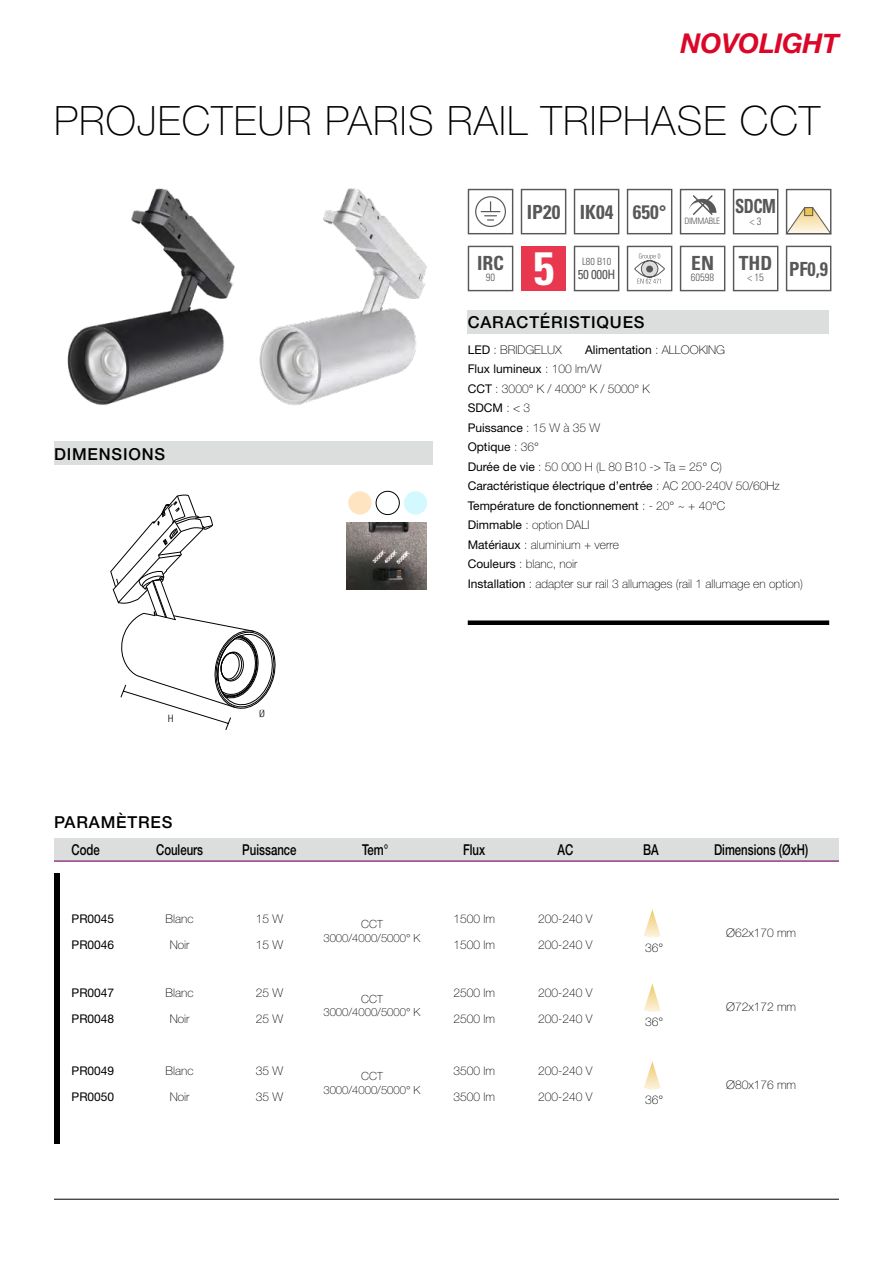
<style>
.page{position:relative;width:893px;height:1263px;background:#fff}
.page>*{position:absolute;margin:0;border:0;box-sizing:border-box;transform-origin:0 0}
.t1{font:700 condensed 46.8px "Univers LT Std";color:#fff}
.t2{font:100 40.5px "Helvetica Neue LT Std";letter-spacing:.03em;color:#000}
.t3{font:italic 700 27.15px "Helvetica Neue";letter-spacing:-.01em;color:#db0729}
.t4{font:700 condensed 19.5px "Univers LT Std";color:#595757}
.t5{font:700 condensed 19.5px "Univers LT Std";color:#595757;scale:.95 1}
.t6{font:700 condensed 19.5px "Univers LT Std";color:#595757;scale:.85 1}
.t7{font:500 16.5px "Helvetica Neue LT Std";letter-spacing:.05em;color:#000}
.t8{font:500 15px "Helvetica Neue LT Std";color:#000;scale:.76 1}
.t9{font:condensed 12.9px "Univers LT Std";letter-spacing:-.025em;color:#595757}
.t10{font:100 12px "Helvetica Neue LT Std";color:#000}
.t11{font:12px "Helvetica Neue LT Std";color:#000}
.t12{font:100 11.25px "Helvetica Neue LT Std";color:#000}
.t13{font:300 condensed 10.5px "Univers LT Std";color:#595757}
.t14{font:300 condensed 10.5px "Univers LT Std";color:#000}
.t15{font:300 condensed 10.05px "Univers LT Std";color:#595757}
.t16{font:300 condensed 8.85px "Univers LT Std";letter-spacing:-.025em;color:#595757}
.s1{font-weight:400}
.s2{font-weight:100}
</style>
<div class="page">
<div style="left:54px;top:442px;width:378px;height:23px;background:#dcdddd"></div>
<div style="left:54px;top:838px;width:785px;height:24px;background:#dcdddd"></div>
<div style="left:54px;top:873px;width:6px;height:271px;background:#000"></div>
<div style="left:468px;top:310px;width:361px;height:23px;background:#dcdddd"></div>
<div style="left:468px;top:620px;width:361px;height:5px;background:#000"></div>
<hr style="left:54px;top:860px;width:785px;height:2px;background:#96428b">
<div style="left:574px;top:189px;width:45px;height:45px;border:1px solid #595757"></div>
<div style="left:627px;top:189px;width:45px;height:45px;border:1px solid #595757"></div>
<div style="left:680px;top:189px;width:45px;height:45px;border:1px solid #595757"></div>
<svg style="left:689px;top:195px;width:27px;height:20px"></svg>
<div style="left:521px;top:189px;width:45px;height:45px;border:1px solid #595757"></div>
<div style="left:521px;top:246px;width:45px;height:45px;background:#e8374e"></div>
<div style="left:627px;top:246px;width:45px;height:45px;border:1px solid #595757"></div>
<svg style="left:634px;top:253px;width:31px;height:31px"></svg>
<div style="left:646px;top:266px;width:7px;height:6px;background:#595757;border-radius:50%"></div>
<div style="left:680px;top:246px;width:45px;height:45px;border:1px solid #595757"></div>
<div style="left:468px;top:246px;width:45px;height:45px;border:1px solid #595757"></div>
<div style="left:574px;top:246px;width:45px;height:45px;border:1px solid #595757"></div>
<div style="left:733px;top:189px;width:45px;height:45px;border:1px solid #595757"></div>
<div style="left:786px;top:246px;width:45px;height:45px;border:1px solid #595757"></div>
<svg style="left:788px;top:207px;width:41px;height:25px"></svg>
<div style="left:786px;top:189px;width:45px;height:45px;border:1px solid #595757"></div>
<div style="left:804px;top:207px;width:9px;height:9px;background:#edc351;border:1px solid #595757"></div>
<div style="left:733px;top:246px;width:45px;height:45px;border:1px solid #595757"></div>
<svg style="left:476px;top:197px;width:29px;height:29px"></svg>
<div style="left:475px;top:196px;width:31px;height:31px;border:1px solid #595757;border-radius:50%"></div>
<svg style="left:481px;top:202px;width:19px;height:19px"></svg>
<div style="left:468px;top:189px;width:45px;height:45px;border:1px solid #595757"></div>
<hr style="left:54px;top:1199px;width:785px;height:1px;background:#000">
<img style="left:67px;top:188px;width:168px;height:217px">
<img style="left:259px;top:188px;width:168px;height:217px">
<svg style="left:110px;top:494px;width:166px;height:236px"></svg>
<div style="left:348px;top:491px;width:23px;height:24px;background:#fee4c1;border-radius:50%"></div>
<div style="left:376px;top:491px;width:23px;height:24px;border:1px solid #000;border-radius:50%"></div>
<div style="left:404px;top:491px;width:23px;height:24px;background:#d3f9ff;border-radius:50%"></div>
<img style="left:347px;top:522px;width:80px;height:67px">
<svg style="left:644px;top:909px;width:17px;height:29px"></svg>
<svg style="left:644px;top:984px;width:17px;height:28px"></svg>
<svg style="left:644px;top:1061px;width:17px;height:29px"></svg>
<p class="t3" style="left:681px;top:22px;width:160px">NOVOLIGHT</p>
<p class="t2" style="left:54px;top:98px;width:768px">PROJECTEUR PARIS RAIL TRIPHASE CCT</p>
<p class="t7" style="left:54px;top:444px;width:113px">DIMENSIONS</p>
<p class="t14" style="left:168px;top:712px;width:7px">H</p>
<p class="t7" style="left:54px;top:812px;width:120px">PARAMÈTRES</p>
<p class="t14" style="left:259px;top:707px;width:7px">Ø</p>
<p class="t4" style="left:580px;top:200px;width:35px">IK04</p>
<p class="t4" style="left:633px;top:200px;width:35px">650°</p>
<p class="t4" style="left:527px;top:200px;width:35px">IP20</p>
<p class="t1" style="left:534px;top:239px;width:22px">5</p>
<p class="t4" style="left:691px;top:251px;width:24px">EN</p>
<p class="t16" style="left:684px;top:216px;width:37px">DIMMABLE</p>
<p class="t4" style="left:477px;top:251px;width:29px">IRC</p>
<p class="t13" style="left:486px;top:271px;width:11px">90</p>
<p class="t9" style="left:578px;top:266px;width:39px">50 000H</p>
<p class="t15" style="left:582px;top:256px;width:31px">L80 B10</p>
<p class="t13" style="left:691px;top:271px;width:25px">60598</p>
<p class="t7" style="left:468px;top:312px;width:178px">CARACTÉRISTIQUES</p>
<p class="t6" style="left:735px;top:194px;width:50px">SDCM</p>
<p class="t13" style="left:750px;top:215px;width:13px">&lt; 3</p>
<p class="t4" style="left:739px;top:251px;width:35px">THD</p>
<p class="t13" style="left:747px;top:271px;width:18px">&lt; 15</p>
<p class="t5" style="left:789px;top:257px;width:43px">PF0,9</p>
<p class="t10" style="left:468px;top:342px;width:95px"><span class="s1">LED</span> : BRIDGELUX</p>
<p class="t11" style="left:585px;top:342px;width:142px">Alimentation <span class="s2">: ALLOOKING</span></p>
<p class="t11" style="left:468px;top:362px;width:135px">Flux lumineux <span class="s2">: 100 lm/W</span></p>
<p class="t10" style="left:468px;top:381px;width:184px"><span class="s1">CCT</span> : 3000° K / 4000° K / 5000° K</p>
<p class="t11" style="left:468px;top:401px;width:64px">SDCM <span class="s2">: &lt; 3</span></p>
<p class="t11" style="left:468px;top:420px;width:134px">Puissance <span class="s2">: 15 W à 35 W</span></p>
<p class="t11" style="left:468px;top:440px;width:73px">Optique <span class="s2">: 36°</span></p>
<p class="t10" style="left:468px;top:459px;width:256px"><span class="s1">Durée de vie</span> : 50 000 H (L 80 B10 -&gt; Ta = 25° C)</p>
<p class="t11" style="left:468px;top:479px;width:313px">Caractéristique électrique d’entrée <span class="s2">: AC 200-240V 50/60Hz</span></p>
<p class="t11" style="left:468px;top:498px;width:259px">Température de fonctionnement <span class="s2">: - 20° ~ + 40°C</span></p>
<p class="t10" style="left:468px;top:518px;width:123px"><span class="s1">Dimmable</span> : option DALI</p>
<p class="t10" style="left:468px;top:537px;width:153px"><span class="s1">Matériaux</span> : aluminium + verre</p>
<p class="t10" style="left:468px;top:557px;width:111px"><span class="s1">Couleurs</span> : blanc, noir</p>
<p class="t10" style="left:468px;top:576px;width:337px"><span class="s1">Installation</span> : adapter sur rail 3 allumages (rail 1 allumage en option)</p>
<p class="t8" style="left:72px;top:841px;width:39px">Code</p>
<p class="t8" style="left:156px;top:841px;width:63px">Couleurs</p>
<p class="t8" style="left:242px;top:841px;width:73px">Puissance</p>
<p class="t8" style="left:362px;top:841px;width:36px">Tem°</p>
<p class="t8" style="left:463px;top:841px;width:31px">Flux</p>
<p class="t8" style="left:557px;top:841px;width:22px">AC</p>
<p class="t8" style="left:643px;top:841px;width:22px">BA</p>
<p class="t8" style="left:714px;top:841px;width:125px">Dimensions (ØxH)</p>
<p class="t11" style="left:72px;top:911px;width:44px">PR0045</p>
<p class="t11" style="left:72px;top:938px;width:44px">PR0046</p>
<p class="t10" style="left:166px;top:912px;width:30px">Blanc</p>
<p class="t10" style="left:170px;top:938px;width:21px">Noir</p>
<p class="t10" style="left:256px;top:912px;width:29px">15 W</p>
<p class="t10" style="left:256px;top:938px;width:29px">15 W</p>
<p class="t12" style="left:361px;top:918px;width:23px">CCT</p>
<p class="t12" style="left:323px;top:931px;width:99px">3000/4000/5000° K</p>
<p class="t10" style="left:453px;top:912px;width:43px">1500 lm</p>
<p class="t10" style="left:453px;top:938px;width:43px">1500 lm</p>
<p class="t10" style="left:538px;top:912px;width:56px">200-240 V</p>
<p class="t10" style="left:538px;top:938px;width:56px">200-240 V</p>
<p class="t10" style="left:645px;top:940px;width:20px">36°</p>
<p class="t10" style="left:726px;top:926px;width:72px">Ø62x170 mm</p>
<p class="t11" style="left:72px;top:986px;width:44px">PR0047</p>
<p class="t11" style="left:72px;top:1012px;width:44px">PR0048</p>
<p class="t10" style="left:166px;top:986px;width:30px">Blanc</p>
<p class="t10" style="left:170px;top:1012px;width:21px">Noir</p>
<p class="t10" style="left:256px;top:986px;width:29px">25 W</p>
<p class="t10" style="left:256px;top:1012px;width:29px">25 W</p>
<p class="t12" style="left:361px;top:992px;width:23px">CCT</p>
<p class="t12" style="left:323px;top:1006px;width:99px">3000/4000/5000° K</p>
<p class="t10" style="left:453px;top:986px;width:43px">2500 lm</p>
<p class="t10" style="left:453px;top:1012px;width:43px">2500 lm</p>
<p class="t10" style="left:538px;top:986px;width:56px">200-240 V</p>
<p class="t10" style="left:538px;top:1012px;width:56px">200-240 V</p>
<p class="t10" style="left:645px;top:1015px;width:20px">36°</p>
<p class="t10" style="left:726px;top:1000px;width:72px">Ø72x172 mm</p>
<p class="t11" style="left:72px;top:1063px;width:44px">PR0049</p>
<p class="t11" style="left:72px;top:1090px;width:44px">PR0050</p>
<p class="t10" style="left:166px;top:1064px;width:30px">Blanc</p>
<p class="t10" style="left:170px;top:1090px;width:21px">Noir</p>
<p class="t10" style="left:256px;top:1064px;width:29px">35 W</p>
<p class="t10" style="left:256px;top:1090px;width:29px">35 W</p>
<p class="t12" style="left:361px;top:1070px;width:23px">CCT</p>
<p class="t12" style="left:323px;top:1083px;width:99px">3000/4000/5000° K</p>
<p class="t10" style="left:453px;top:1064px;width:43px">3500 lm</p>
<p class="t10" style="left:453px;top:1090px;width:43px">3500 lm</p>
<p class="t10" style="left:538px;top:1064px;width:56px">200-240 V</p>
<p class="t10" style="left:538px;top:1090px;width:56px">200-240 V</p>
<p class="t10" style="left:645px;top:1093px;width:20px">36°</p>
<p class="t10" style="left:726px;top:1078px;width:72px">Ø80x176 mm</p>
</div>
